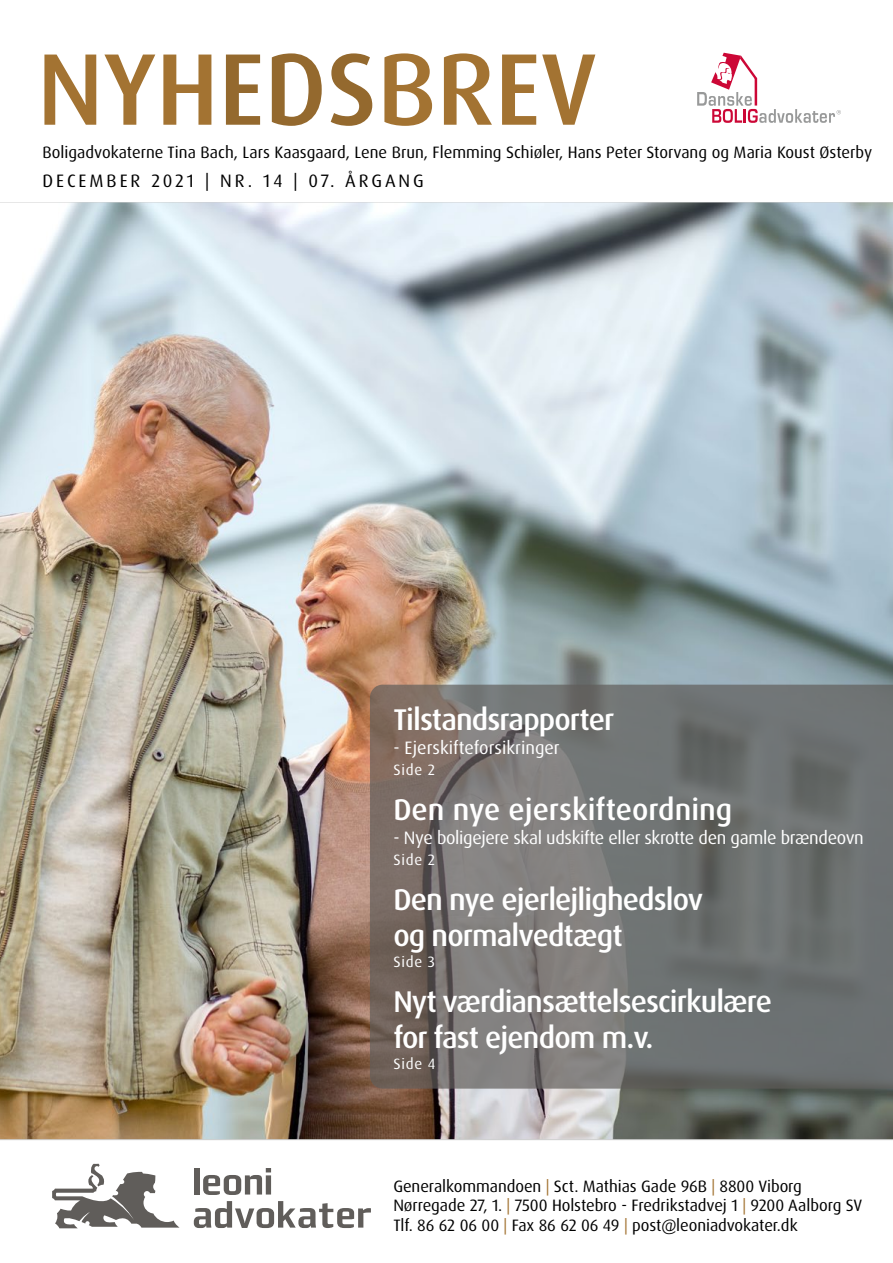
<style>
.page{position:relative;width:893px;height:1263px;background:#fff}
.page>*{position:absolute;margin:0;border:0;box-sizing:border-box;transform-origin:0 0}
.t1{font:500 102px "Dax Pro";color:#a37332}
.t2{font:500 30px/36px "Dax Pro";letter-spacing:-.03em;color:#fff}
.t3{font:500 30px "Dax Pro";color:#fff}
.t4{font:18px "Dax Pro";letter-spacing:-.02em;color:#fff}
.t5{font:18px "Dax Pro";letter-spacing:.165em;color:#000}
.t6{font:18px "Dax Pro";color:#fff}
.t7{font:16.5px/19.8px "Dax Pro";letter-spacing:-.005em;color:#000}
.t8{font:15px "Dax Pro";letter-spacing:.05em;color:#fff}
.s1{color:#94692e}
.s2{color:#a37332}
</style>
<div class="page">
<img style="left:0;top:202px;width:893px;height:938px">
<svg style="left:370px;top:685px;width:523px;height:404px;background:#737371"></svg>
<div style="left:194px;top:1168px;width:6px;height:26px;background:#605d5a"></div>
<svg style="left:203px;top:1168px;width:68px;height:27px"></svg>
<svg style="left:194px;top:1201px;width:177px;height:27px"></svg>
<svg style="left:52px;top:1164px;width:128px;height:64px"></svg>
<svg style="left:697px;top:53px;width:144px;height:70px"></svg>
<h1 class="t1" style="left:37px;top:24px;width:561px">NYH<span class="s1">EDS</span>BREV</h1>
<p class="t7" style="left:43px;top:143px;width:831px">Boligadvokaterne Tina Bach, Lars Kaasgaard, Lene Brun, Flemming Schiøler, Hans Peter Storvang og Maria Koust Østerby</p>
<p class="t5" style="left:43px;top:169px;width:383px">DECEMBER 2021 | NR. 14 | 07. ÅRGANG</p>
<h2 class="t2" style="left:393px;top:701px;width:222px">Tilstandsrapporter</h2>
<p class="t6" style="left:393px;top:736px;width:168px">- Ejerskifteforsikringer</p>
<p class="t8" style="left:393px;top:760px;width:43px">Side 2</p>
<h2 class="t3" style="left:393px;top:790px;width:341px">Den nye ejerskifteordning</h2>
<p class="t4" style="left:393px;top:826px;width:472px">- Nye boligejere skal udskifte eller skrotte den gamle brændeovn</p>
<p class="t8" style="left:393px;top:850px;width:43px">Side 2</p>
<h2 class="t2" style="left:393px;top:881px;width:311px">Den nye ejerlejlighedslov og normalvedtægt</h2>
<p class="t8" style="left:393px;top:952px;width:43px">Side 3</p>
<h2 class="t2" style="left:393px;top:983px;width:380px">Nyt værdiansættelsescirkulære for fast ejendom m.v.</h2>
<p class="t8" style="left:393px;top:1054px;width:44px">Side 4</p>
<p class="t7" style="left:393px;top:1176px;width:470px">Generalkommandoen <span class="s2">|</span> Sct. Mathias Gade 96B <span class="s2">|</span> 8800 Viborg<br>Nørregade 27, 1. <span class="s2">|</span> 7500 Holstebro - Fredrikstadvej 1 <span class="s2">|</span> 9200 Aalborg SV<br>Tlf. 86 62 06 00 <span class="s2">|</span> Fax 86 62 06 49 <span class="s2">|</span> post@leoniadvokater.dk</p>
</div>
